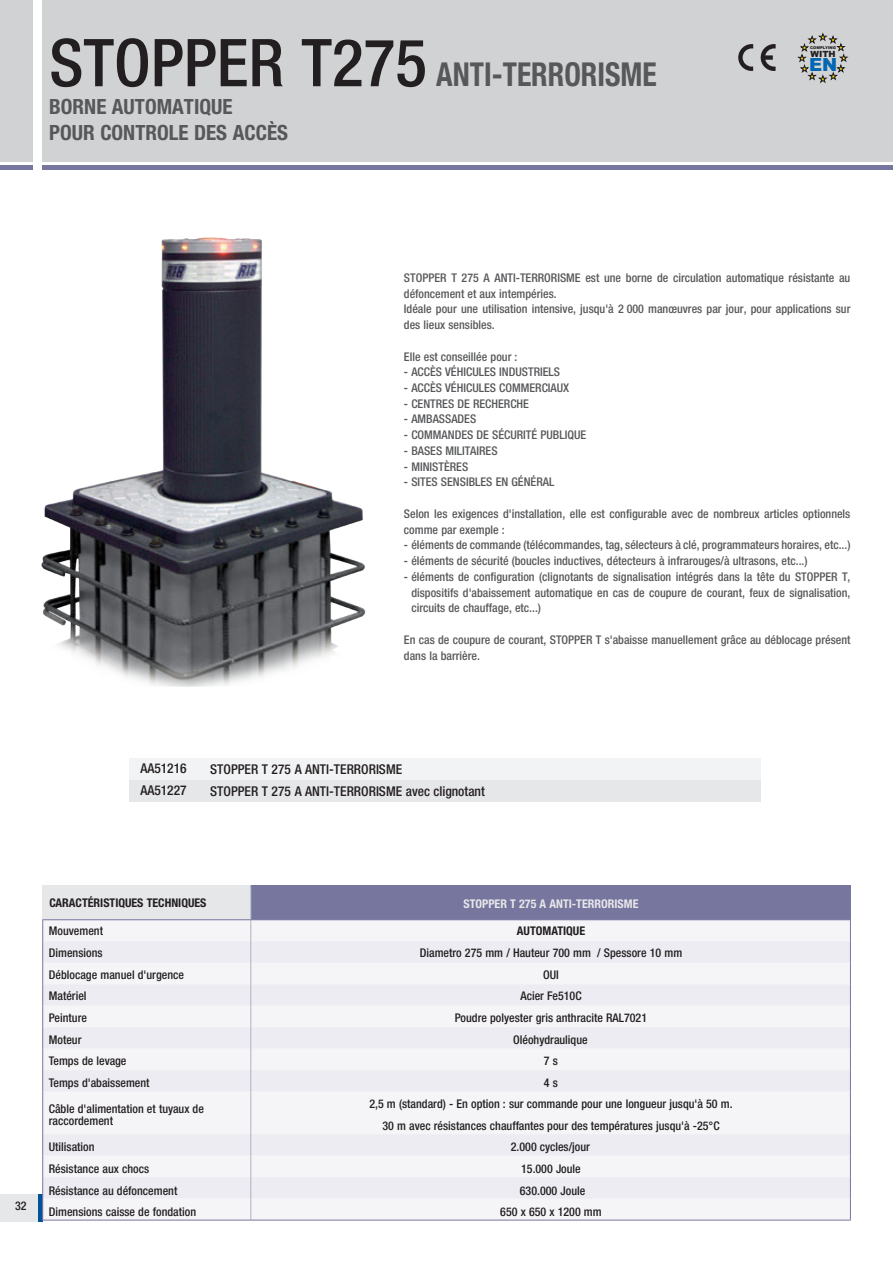
<style>
.page{position:relative;width:893px;height:1263px;background:#fff}
.page>*{position:absolute;margin:0;border:0;box-sizing:border-box;transform-origin:0 0}
.t1{font:500 condensed 66px "Helvetica Neue";color:#231f20}
.t2{font:700 condensed 33px "Helvetica Neue";color:#57585a;scale:.9 1}
.t3{font:700 condensed 21px/25.5px "Helvetica Neue";color:#57585a}
.t4{font:900 18.15px "Arial";color:#0166b3}
.t5{font:500 condensed 13.5px/21.3px "Helvetica Neue";color:#231f20}
.t6{font:500 condensed 12px/15.8px "Helvetica Neue";color:#57585a}
.t7{font:500 condensed 12px/12.8px "Helvetica Neue";color:#231f20}
.t8{font:700 condensed 12px "Helvetica Neue";color:#231f20}
.t9{font:700 condensed 12px "Helvetica Neue";color:#e6e7e9}
.t10{font:900 8.55px "Arial";color:#231f20}
.t11{font:900 3.9px "Arial";color:#231f20}
</style>
<div class="page">
<div style="left:129px;top:759px;width:632px;height:21px;background:#f2f3f4"></div>
<div style="left:129px;top:780px;width:632px;height:21px;background:#e6e7e9"></div>
<div style="left:0;top:1194px;width:38px;height:28px;background:#e6e7e9"></div>
<div style="left:38px;top:1194px;width:5px;height:28px;background:#01529b"></div>
<img style="left:41px;top:237px;width:325px;height:449px">
<div style="left:43px;top:886px;width:208px;height:34px;background:#e6e7e9"></div>
<div style="left:251px;top:886px;width:599px;height:34px;background:#77769e"></div>
<div style="left:43px;top:920px;width:807px;height:300px;background:#f5f5f8"></div>
<div style="left:43px;top:941px;width:807px;height:257px;background:#f0f0f5"></div>
<hr style="left:251px;top:886px;width:1px;height:33px;background:#b1afc6">
<svg style="left:251px;top:920px;width:1px;height:171px"></svg>
<hr style="left:251px;top:1091px;width:1px;height:43px;background:#b1afc6">
<hr style="left:251px;top:885px;width:600px;height:1px;background:#77769e">
<hr style="left:850px;top:886px;width:1px;height:33px;background:#77769e">
<svg style="left:251px;top:1134px;width:1px;height:86px"></svg>
<svg style="left:42px;top:920px;width:1px;height:171px"></svg>
<svg style="left:850px;top:920px;width:1px;height:171px"></svg>
<hr style="left:42px;top:1091px;width:1px;height:43px;background:#77769e">
<hr style="left:850px;top:1091px;width:1px;height:43px;background:#77769e">
<svg style="left:42px;top:1134px;width:1px;height:86px"></svg>
<svg style="left:850px;top:1134px;width:1px;height:86px"></svg>
<hr style="left:42px;top:1220px;width:209px;height:1px;background:#77769e">
<hr style="left:251px;top:1220px;width:600px;height:1px;background:#77769e">
<hr style="left:42px;top:919px;width:209px;height:1px;background:#77769e">
<hr style="left:251px;top:919px;width:600px;height:1px;background:#77769e">
<div style="left:43px;top:0;width:850px;height:161px;background:#d1d2d4"></div>
<div style="left:0;top:0;width:33px;height:161px;background:#d1d2d4"></div>
<hr style="left:43px;top:166px;width:850px;height:4px;background:#77769e">
<hr style="left:0;top:166px;width:33px;height:4px;background:#77769e">
<svg style="left:738px;top:44px;width:15px;height:27px"></svg>
<svg style="left:761px;top:44px;width:15px;height:27px"></svg>
<svg style="left:798px;top:33px;width:50px;height:50px"></svg>
<h1 class="t1" style="left:49px;top:23px;width:379px">STOPPER T275</h1>
<h3 class="t3" style="left:49px;top:94px;width:240px">BORNE AUTOMATIQUE<br>POUR CONTROLE DES ACCÈS</h3>
<h2 class="t2" style="left:436px;top:55px;width:246px">ANTI-TERRORISME</h2>
<p class="t11" style="left:810px;top:46px;width:28px">COMPLYING</p>
<p class="t10" style="left:810px;top:49px;width:27px">WITH</p>
<h3 class="t4" style="left:809px;top:54px;width:30px">EN</h3>
<p class="t6" style="left:404px;top:269px;width:448px">STOPPER T 275 A ANTI-TERRORISME est une borne de circulation automatique résistante au défoncement et aux intempéries.<br>Idéale pour une utilisation intensive, jusqu'à 2 000 manœuvres par jour, pour applications sur des lieux sensibles.</p>
<p class="t6" style="left:404px;top:348px;width:115px">Elle est conseillée pour :</p>
<p class="t6" style="left:404px;top:364px;width:158px">- ACCÈS VÉHICULES INDUSTRIELS</p>
<p class="t6" style="left:404px;top:380px;width:167px">- ACCÈS VÉHICULES COMMERCIAUX</p>
<p class="t6" style="left:404px;top:395px;width:127px">- CENTRES DE RECHERCHE</p>
<p class="t6" style="left:404px;top:411px;width:74px">- AMBASSADES</p>
<p class="t6" style="left:404px;top:427px;width:184px">- COMMANDES DE SÉCURITÉ PUBLIQUE</p>
<p class="t6" style="left:404px;top:443px;width:95px">- BASES MILITAIRES</p>
<p class="t6" style="left:404px;top:458px;width:66px">- MINISTÈRES</p>
<p class="t6" style="left:404px;top:474px;width:152px">- SITES SENSIBLES EN GÉNÉRAL</p>
<p class="t6" style="left:404px;top:506px;width:448px">Selon les exigences d'installation, elle est configurable avec de nombreux articles optionnels comme par exemple :</p>
<p class="t6" style="left:404px;top:537px;width:448px">- éléments de commande (télécommandes, tag, sélecteurs à clé, programmateurs horaires, etc...)</p>
<p class="t6" style="left:404px;top:553px;width:405px">- éléments de sécurité (boucles inductives, détecteurs à infrarouges/à ultrasons, etc...)</p>
<p class="t6" style="left:411px;top:569px;width:441px;text-align:justify;text-indent:-7px">- éléments de configuration (clignotants de signalisation intégrés dans la tête du STOPPER T, dispositifs d'abaissement automatique en cas de coupure de courant, feux de signalisation, circuits de chauffage, etc...)</p>
<p class="t6" style="left:404px;top:632px;width:448px">En cas de coupure de courant, STOPPER T s'abaisse manuellement grâce au déblocage présent dans la barrière.</p>
<p class="t5" style="left:140px;top:758px;width:48px">AA51216<br>AA51227</p>
<p class="t5" style="left:210px;top:759px;width:276px">STOPPER T 275 A ANTI-TERRORISME<br>STOPPER T 275 A ANTI-TERRORISME avec clignotant</p>
<p class="t7" style="left:15px;top:1199px;width:13px">32</p>
<p class="t8" style="left:49px;top:896px;width:159px">CARACTÉRISTIQUES TECHNIQUES</p>
<p class="t9" style="left:463px;top:896px;width:176px">STOPPER T 275 A ANTI-TERRORISME</p>
<p class="t7" style="left:49px;top:924px;width:56px">Mouvement</p>
<p class="t8" style="left:517px;top:924px;width:70px">AUTOMATIQUE</p>
<p class="t7" style="left:49px;top:946px;width:55px">Dimensions</p>
<p class="t7" style="left:420px;top:946px;width:264px">Diametro 275 mm / Hauteur 700 mm / Spessore 10 mm</p>
<p class="t7" style="left:49px;top:968px;width:137px">Déblocage manuel d'urgence</p>
<p class="t7" style="left:543px;top:968px;width:17px">OUI</p>
<p class="t7" style="left:49px;top:989px;width:39px">Matériel</p>
<p class="t7" style="left:520px;top:989px;width:63px">Acier Fe510C</p>
<p class="t7" style="left:49px;top:1011px;width:40px">Peinture</p>
<p class="t7" style="left:455px;top:1011px;width:194px">Poudre polyester gris anthracite RAL7021</p>
<p class="t7" style="left:49px;top:1033px;width:34px">Moteur</p>
<p class="t7" style="left:513px;top:1033px;width:76px">Oléohydraulique</p>
<p class="t7" style="left:49px;top:1054px;width:79px">Temps de levage</p>
<p class="t7" style="left:544px;top:1054px;width:16px">7 s</p>
<p class="t7" style="left:49px;top:1076px;width:102px">Temps d'abaissement</p>
<p class="t7" style="left:544px;top:1076px;width:16px">4 s</p>
<p class="t7" style="left:49px;top:1102px;width:157px">Câble d'alimentation et tuyaux de raccordement</p>
<p class="t7" style="left:369px;top:1093px;width:365px;line-height:21.3px;text-align:center">2,5 m (standard) - En option : sur commande pour une longueur jusqu'à 50 m.<br>30 m avec résistances chauffantes pour des températures jusqu'à -25°C</p>
<p class="t7" style="left:49px;top:1140px;width:47px">Utilisation</p>
<p class="t7" style="left:511px;top:1140px;width:81px">2.000 cycles/jour</p>
<p class="t7" style="left:49px;top:1162px;width:102px">Résistance aux chocs</p>
<p class="t7" style="left:521px;top:1162px;width:61px">15.000 Joule</p>
<p class="t7" style="left:49px;top:1184px;width:130px">Résistance au défoncement</p>
<p class="t7" style="left:520px;top:1184px;width:67px">630.000 Joule</p>
<p class="t7" style="left:49px;top:1205px;width:149px">Dimensions caisse de fondation</p>
<p class="t7" style="left:500px;top:1205px;width:103px">650 x 650 x 1200 mm</p>
</div>
